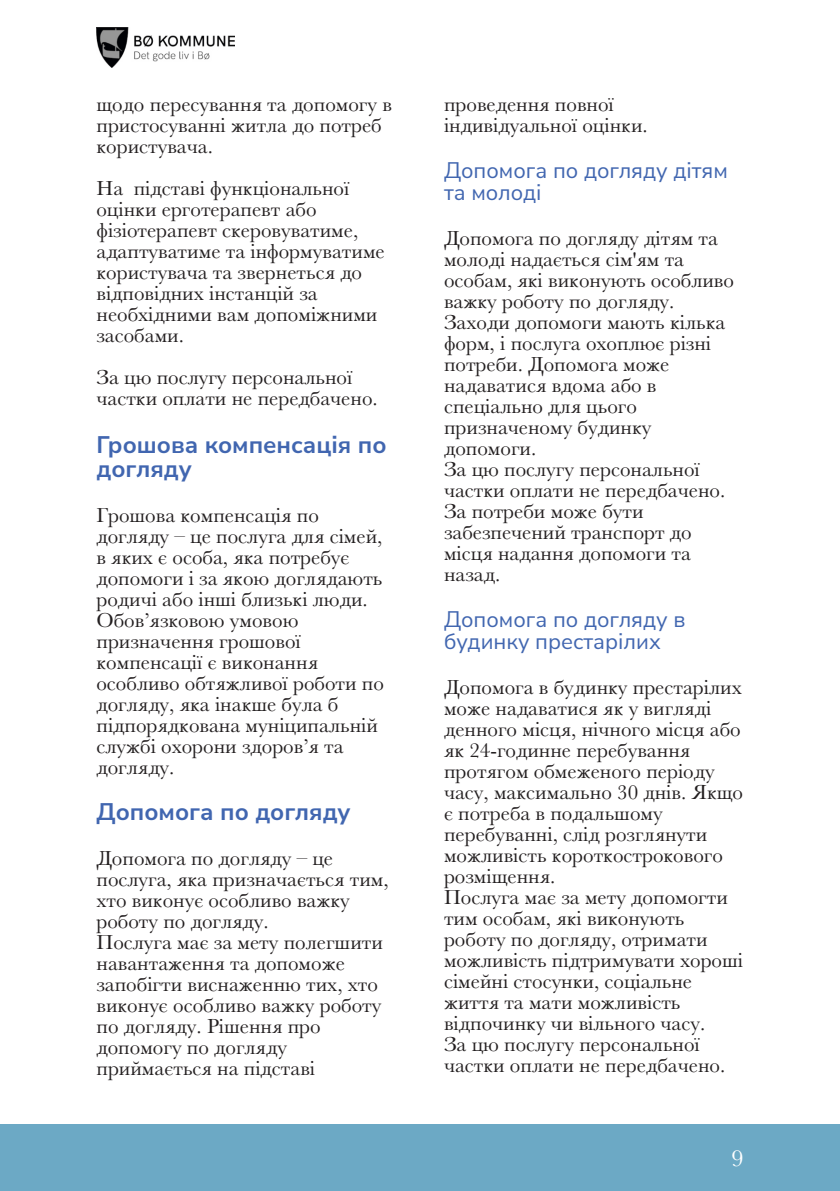
<style>
.page{position:relative;width:840px;height:1191px;background:#fff}
.page>*{position:absolute;margin:0;border:0;box-sizing:border-box;transform-origin:0 0}
.t1{font:700 24px/24px "Nunito Sans";color:#4166b0}
.t2{font:24px "Baskerville";color:#fff}
.t3{font:22px/22px "Nunito Sans";color:#4166b0}
.t4{font:21px/21px "Baskerville";color:#231f20}
</style>
<div class="page">
<div style="left:0;top:1124px;width:839px;height:67px;background:#6ca9c5"></div>
<img style="left:96px;top:27px;width:138px;height:41px">
<p class="t4" style="left:96px;top:93px;width:297px">щодо пересування та допомогу в пристосуванні житла до потреб користувача.</p>
<p class="t4" style="left:96px;top:177px;width:290px">На підставі функціональної оцінки ерготерапевт або фізіотерапевт скеровуватиме, адаптуватиме та інформуватиме користувача та звернеться до відповідних інстанцій за необхідними вам допоміжними засобами.</p>
<p class="t4" style="left:96px;top:366px;width:282px">За цю послугу персональної частки оплати не передбачено.</p>
<p class="t1" style="left:96px;top:433px;width:291px">Грошова компенсація по догляду</p>
<p class="t4" style="left:96px;top:504px;width:289px">Грошова компенсація по догляду – це послуга для сімей, в яких є особа, яка потребує допомоги і за якою доглядають родичі або інші близькі люди.<br>Обов’язковою умовою призначення грошової компенсації є виконання особливо обтяжливої роботи по догляду, яка інакше була б підпорядкована муніципальній службі охорони здоров’я та догляду.</p>
<p class="t1" style="left:96px;top:800px;width:255px">Допомога по догляду</p>
<p class="t4" style="left:96px;top:848px;width:294px">Допомога по догляду – це послуга, яка призначається тим, хто виконує особливо важку роботу по догляду.<br>Послуга має за мету полегшити навантаження та допоможе запобігти виснаженню тих, хто виконує особливо важку роботу по догляду. Рішення про допомогу по догляду приймається на підставі</p>
<p class="t4" style="left:444px;top:93px;width:205px">проведення повної індивідуальної оцінки.</p>
<p class="t3" style="left:444px;top:159px;width:285px">Допомога по догляду дітям та молоді</p>
<p class="t4" style="left:444px;top:227px;width:291px">Допомога по догляду дітям та молоді надається сім'ям та особам, які виконують особливо важку роботу по догляду.<br>Заходи допомоги мають кілька форм, і послуга охоплює різні потреби. Допомога може надаватися вдома або в спеціально для цього призначеному будинку допомоги.<br>За цю послугу персональної частки оплати не передбачено.<br>За потреби може бути забезпечений транспорт до місця надання допомоги та назад.</p>
<p class="t3" style="left:444px;top:608px;width:243px">Допомога по догляду в будинку престарілих</p>
<p class="t4" style="left:444px;top:676px;width:300px">Допомога в будинку престарілих може надаватися як у вигляді денного місця, нічного місця або як 24-годинне перебування протягом обмеженого періоду часу, максимально 30 днів. Якщо є потреба в подальшому перебуванні, слід розглянути можливість короткострокового розміщення.<br>Послуга має за мету допомогти тим особам, які виконують роботу по догляду, отримати можливість підтримувати хороші сімейні стосунки, соціальне життя та мати можливість відпочинку чи вільного часу.<br>За цю послугу персональної частки оплати не передбачено.</p>
<p class="t2" style="left:731px;top:1144px;width:13px">9</p>
</div>
